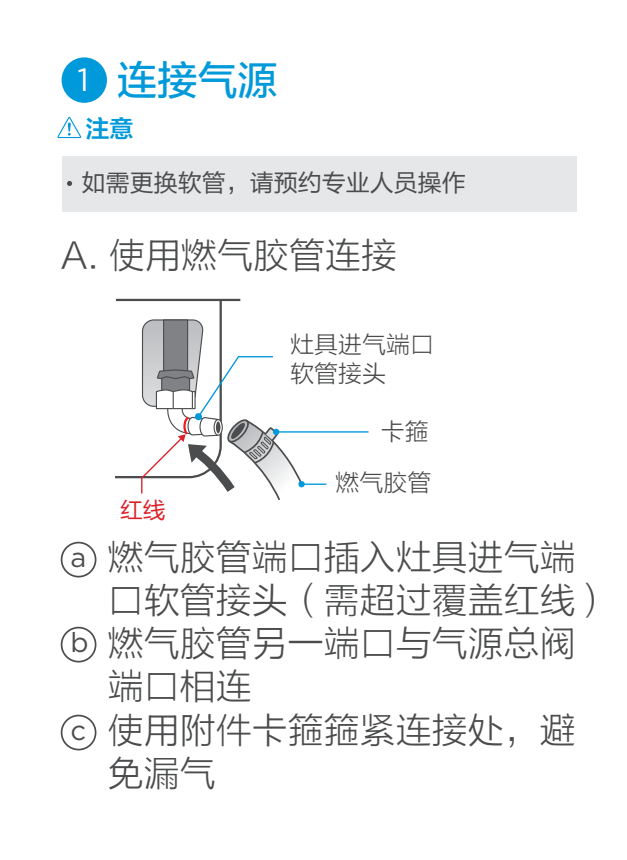
<style>
.page{position:relative;width:627px;height:860px;background:#fff}
.page>*{position:absolute;margin:0;border:0;box-sizing:border-box;transform-origin:0 0}
.t1{font:40px "FZLTZHUNHK GBK1 0";color:#0099da}
.t2{font:36px/43.2px "FZLTXHK";color:#4b4c4d}
.t3{font:32px "Gotham";color:#fff}
.t4{font:27.6px "Gotham";color:#4b4c4d}
.t5{font:24px "FZLTHK GBK1 0";color:#4b4c4d}
.t6{font:24px/28.8px "FZLTXHK";color:#4b4c4d}
.t7{font:24px "FZLTZCHK GBK1 0";color:#0099da}
.t8{font:22.8px "FZLTHK GBK1 0";color:#da2128}
</style>
<div class="page">
<div style="left:62px;top:157px;width:514px;height:55px;background:#e6e7e9"></div>
<svg style="left:57px;top:117px;width:24px;height:21px"></svg>
<svg style="left:67px;top:181px;width:5px;height:5px"></svg>
<div style="left:61px;top:541px;width:35px;height:36px;border:2px solid #4b4c4d;border-radius:50%"></div>
<div style="left:61px;top:626px;width:35px;height:36px;border:2px solid #4b4c4d;border-radius:50%"></div>
<div style="left:61px;top:714px;width:35px;height:36px;border:2px solid #4b4c4d;border-radius:50%"></div>
<hr style="left:116px;top:299px;width:124px;height:2px;background:#4b4c4d">
<hr style="left:277px;top:431px;width:91px;height:1px;background:#0099da">
<svg style="left:116px;top:300px;width:210px;height:201px"></svg>
<div style="left:62px;top:57px;width:45px;height:46px;background:#0099da;border-radius:50%"></div>
<p class="t1" style="left:117px;top:59px;width:162px">连接气源</p>
<p class="t7" style="left:86px;top:115px;width:49px">注意</p>
<p class="t5" style="left:82px;top:170px;width:385px">如需更换软管，请预约专业人员操作</p>
<p class="t3" style="left:67px;top:59px;width:23px">11</p>
<p class="t2" style="left:62px;top:235px;width:337px">A. 使用燃气胶管连接</p>
<p class="t6" style="left:290px;top:331px;width:145px">灶具进气端口软管接头</p>
<p class="t6" style="left:381px;top:417px;width:49px">卡箍</p>
<p class="t4" style="left:71px;top:539px;width:17px">a</p>
<p class="t4" style="left:71px;top:624px;width:20px">b</p>
<p class="t4" style="left:71px;top:712px;width:17px">c</p>
<p class="t8" style="left:120px;top:497px;width:47px">红线</p>
<p class="t6" style="left:335px;top:468px;width:97px">燃气胶管</p>
<p class="t2" style="left:108px;top:536px;width:506px">燃气胶管端口插入灶具进气端口软管接头（需超过覆盖红线）燃气胶管另一端口与气源总阀端口相连<br>使用附件卡箍箍紧连接处，避免漏气</p>
</div>
